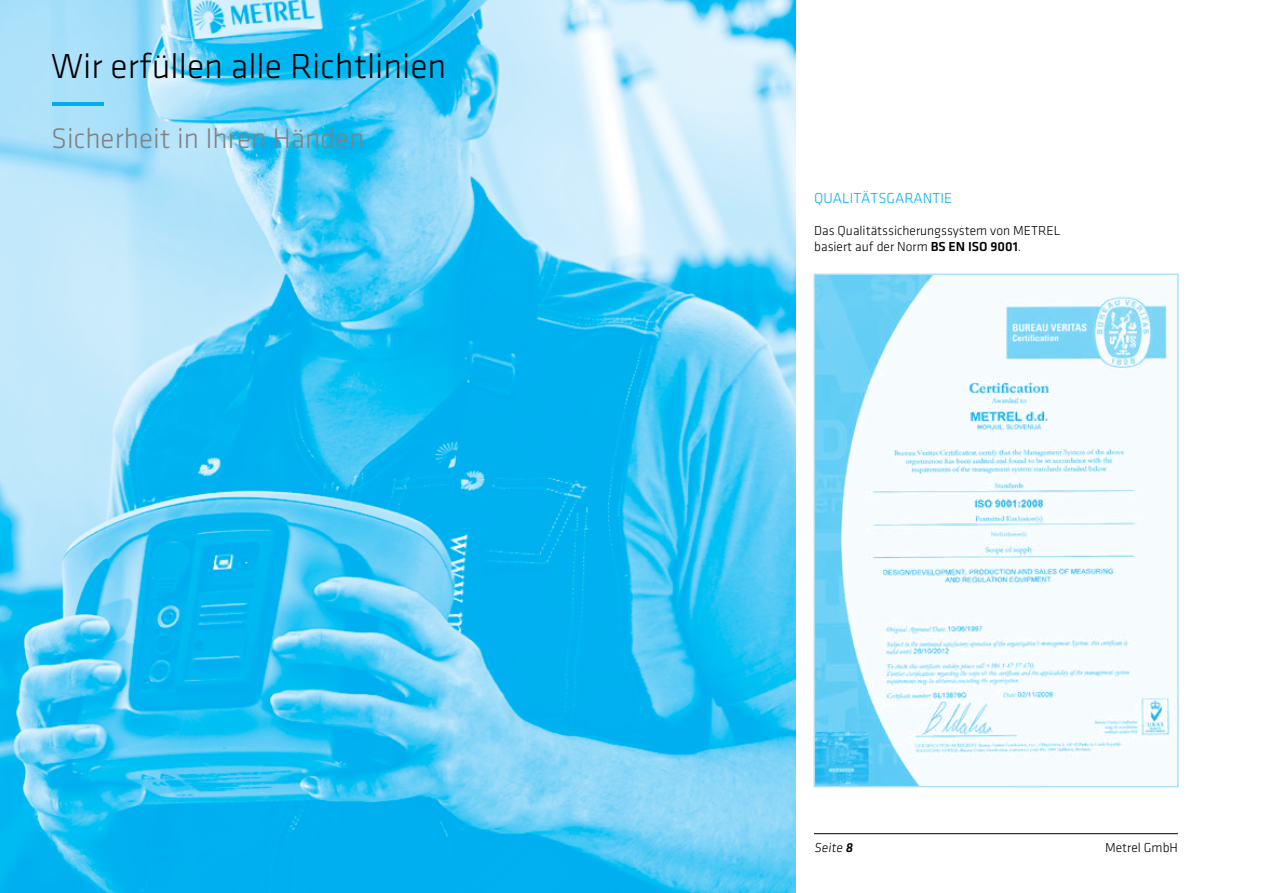
<style>
.page{position:relative;width:1263px;height:893px;background:#fff}
.page>*{position:absolute;margin:0;border:0;box-sizing:border-box;transform-origin:0 0}
.t1{font:300 36px "Klavika";color:#000}
.t2{font:300 29.25px "Klavika";color:#808285}
.t3{font:300 15px "Klavika";color:#00aeef}
.t4{font:300 13.5px/16.2px "Klavika";color:#000}
.s1{font-weight:500}
</style>
<div class="page">
<hr style="left:51px;top:833px;width:1127px;height:1px;background:#000">
<img style="left:0;top:0;width:796px;height:893px">
<div style="left:796px;top:0;width:18px;height:893px;background:#fff"></div>
<img style="left:816px;top:277px;width:360px;height:507px">
<div style="left:813px;top:274px;width:366px;height:513px;border:2px solid #abe1fa"></div>
<hr style="left:52px;top:102px;width:51px;height:3px;background:#00aeef">
<h1 class="t1" style="left:51px;top:46px;width:397px">Wir erfüllen alle Richtlinien</h1>
<h2 class="t2" style="left:51px;top:123px;width:315px">Sicherheit in Ihren Händen</h2>
<p class="t3" style="left:814px;top:189px;width:139px">QUALITÄTSGARANTIE</p>
<p class="t4" style="left:814px;top:223px;width:248px">Das Qualitätssicherungssystem von METREL basiert auf der Norm <span class="s1">BS EN ISO 9001</span>.</p>
<p class="t4" style="left:814px;top:840px;width:42px">Seite <span class="s1">8</span></p>
<p class="t4" style="left:1105px;top:840px;width:74px">Metrel GmbH</p>
</div>
